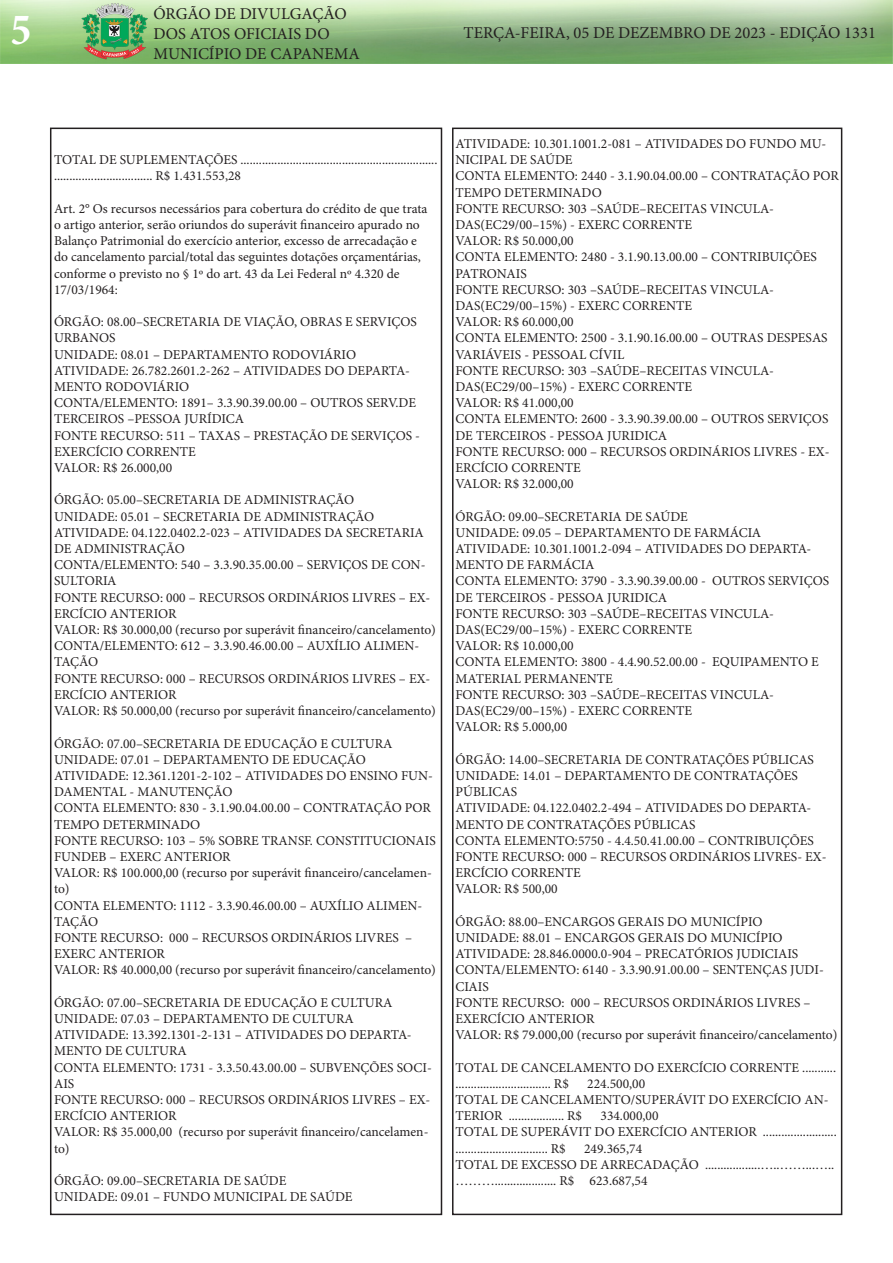
<style>
.page{position:relative;width:893px;height:1263px;background:#fff}
.page>*{position:absolute;margin:0;border:0;box-sizing:border-box;transform-origin:0 0}
.t1{font:700 condensed 45px "Minion Pro";color:#fff}
.t2{font:16.5px/19.8px "Minion Pro";color:#231f20}
.t3{font:13.5px/16.2px "Minion Pro";color:#231f20}
</style>
<div class="page">
<div style="left:50px;top:128px;width:392px;height:1087px;border:2px solid #231f20"></div>
<img style="left:0;top:0;width:893px;height:64px">
<div style="left:452px;top:128px;width:390px;height:1087px;border:2px solid #231f20"></div>
<h1 class="t1" style="left:11px;top:-1px;width:22px">5</h1>
<p class="t2" style="left:153px;top:4px;width:208px">ÓRGÃO DE DIVULGAÇÃO<br>DOS ATOS OFICIAIS DO<br>MUNICÍPIO DE CAPANEMA</p>
<p class="t2" style="left:463px;top:23px;width:414px">TERÇA-FEIRA, 05 DE DEZEMBRO DE 2023 - EDIÇÃO 1331</p>
<p class="t3" style="left:54px;top:152px;width:385px">TOTAL DE SUPLEMENTAÇÕES ................................................................ ................................ R$ 1.431.553,28</p>
<p class="t3" style="left:54px;top:200px;width:375px">Art. 2° Os recursos necessários para cobertura do crédito de que trata o artigo anterior, serão oriundos do superávit financeiro apurado no Balanço Patrimonial do exercício anterior, excesso de arrecadação e do cancelamento parcial/total das seguintes dotações orçamentárias, conforme o previsto no § 1º do art. 43 da Lei Federal nº 4.320 de 17/03/1964:</p>
<p class="t3" style="left:54px;top:314px;width:364px">ÓRGÃO: 08.00–SECRETARIA DE VIAÇÃO, OBRAS E SERVIÇOS<br>URBANOS</p>
<p class="t3" style="left:54px;top:346px;width:304px">UNIDADE: 08.01 – DEPARTAMENTO RODOVIÁRIO</p>
<p class="t3" style="left:54px;top:362px;width:357px">ATIVIDADE: 26.782.2601.2-262 – ATIVIDADES DO DEPARTA-<br>MENTO RODOVIÁRIO</p>
<p class="t3" style="left:54px;top:395px;width:364px">CONTA/ELEMENTO: 1891– 3.3.90.39.00.00 – OUTROS SERV.DE<br>TERCEIROS –PESSOA JURÍDICA</p>
<p class="t3" style="left:54px;top:427px;width:368px">FONTE RECURSO: 511 – TAXAS – PRESTAÇÃO DE SERVIÇOS -<br>EXERCÍCIO CORRENTE</p>
<p class="t3" style="left:54px;top:460px;width:120px">VALOR: R$ 26.000,00</p>
<p class="t3" style="left:54px;top:492px;width:302px">ÓRGÃO: 05.00–SECRETARIA DE ADMINISTRAÇÃO</p>
<p class="t3" style="left:54px;top:508px;width:322px">UNIDADE: 05.01 – SECRETARIA DE ADMINISTRAÇÃO</p>
<p class="t3" style="left:54px;top:524px;width:371px">ATIVIDADE: 04.122.0402.2-023 – ATIVIDADES DA SECRETARIA<br>DE ADMINISTRAÇÃO</p>
<p class="t3" style="left:54px;top:557px;width:373px">CONTA/ELEMENTO: 540 – 3.3.90.35.00.00 – SERVIÇOS DE CON-<br>SULTORIA</p>
<p class="t3" style="left:54px;top:589px;width:378px">FONTE RECURSO: 000 – RECURSOS ORDINÁRIOS LIVRES – EX-<br>ERCÍCIO ANTERIOR</p>
<p class="t3" style="left:54px;top:622px;width:383px">VALOR: R$ 30.000,00 (recurso por superávit financeiro/cancelamento)</p>
<p class="t3" style="left:54px;top:638px;width:367px">CONTA/ELEMENTO: 612 – 3.3.90.46.00.00 – AUXÍLIO ALIMEN-<br>TAÇÃO</p>
<p class="t3" style="left:54px;top:670px;width:378px">FONTE RECURSO: 000 – RECURSOS ORDINÁRIOS LIVRES – EX-<br>ERCÍCIO ANTERIOR</p>
<p class="t3" style="left:54px;top:703px;width:383px">VALOR: R$ 50.000,00 (recurso por superávit financeiro/cancelamento)</p>
<p class="t3" style="left:54px;top:735px;width:340px">ÓRGÃO: 07.00–SECRETARIA DE EDUCAÇÃO E CULTURA</p>
<p class="t3" style="left:54px;top:751px;width:313px">UNIDADE: 07.01 – DEPARTAMENTO DE EDUCAÇÃO</p>
<p class="t3" style="left:54px;top:767px;width:381px">ATIVIDADE: 12.361.1201-2-102 – ATIVIDADES DO ENSINO FUN-<br>DAMENTAL - MANUTENÇÃO</p>
<p class="t3" style="left:54px;top:800px;width:378px">CONTA ELEMENTO: 830 - 3.1.90.04.00.00 – CONTRATAÇÃO POR<br>TEMPO DETERMINADO</p>
<p class="t3" style="left:54px;top:832px;width:383px">FONTE RECURSO: 103 – 5% SOBRE TRANSF. CONSTITUCIONAIS<br>FUNDEB – EXERC ANTERIOR</p>
<p class="t3" style="left:54px;top:865px;width:379px">VALOR: R$ 100.000,00 (recurso por superávit financeiro/cancelamen&shy;to)</p>
<p class="t3" style="left:54px;top:897px;width:370px">CONTA ELEMENTO: 1112 - 3.3.90.46.00.00 – AUXÍLIO ALIMEN-<br>TAÇÃO</p>
<p class="t3" style="left:54px;top:929px;width:360px">FONTE RECURSO: 000 – RECURSOS ORDINÁRIOS LIVRES –<br>EXERC ANTERIOR</p>
<p class="t3" style="left:54px;top:962px;width:383px">VALOR: R$ 40.000,00 (recurso por superávit financeiro/cancelamento)</p>
<p class="t3" style="left:54px;top:994px;width:340px">ÓRGÃO: 07.00–SECRETARIA DE EDUCAÇÃO E CULTURA</p>
<p class="t3" style="left:54px;top:1010px;width:301px">UNIDADE: 07.03 – DEPARTAMENTO DE CULTURA</p>
<p class="t3" style="left:54px;top:1027px;width:359px">ATIVIDADE: 13.392.1301-2-131 – ATIVIDADES DO DEPARTA-<br>MENTO DE CULTURA</p>
<p class="t3" style="left:54px;top:1059px;width:379px">CONTA ELEMENTO: 1731 - 3.3.50.43.00.00 – SUBVENÇÕES SOCI-<br>AIS</p>
<p class="t3" style="left:54px;top:1091px;width:378px">FONTE RECURSO: 000 – RECURSOS ORDINÁRIOS LIVRES – EX-<br>ERCÍCIO ANTERIOR</p>
<p class="t3" style="left:54px;top:1124px;width:376px">VALOR: R$ 35.000,00 (recurso por superávit financeiro/cancelamen&shy;to)</p>
<p class="t3" style="left:54px;top:1172px;width:234px">ÓRGÃO: 09.00–SECRETARIA DE SAÚDE</p>
<p class="t3" style="left:54px;top:1189px;width:300px">UNIDADE: 09.01 – FUNDO MUNICIPAL DE SAÚDE</p>
<p class="t3" style="left:455px;top:136px;width:372px">ATIVIDADE: 10.301.1001.2-081 – ATIVIDADES DO FUNDO MU-<br>NICIPAL DE SAÚDE</p>
<p class="t3" style="left:455px;top:168px;width:385px">CONTA ELEMENTO: 2440 - 3.1.90.04.00.00 – CONTRATAÇÃO POR<br>TEMPO DETERMINADO</p>
<p class="t3" style="left:455px;top:200px;width:320px">FONTE RECURSO: 303 –SAÚDE–RECEITAS VINCULA-<br>DAS(EC29/00–15%) - EXERC CORRENTE</p>
<p class="t3" style="left:455px;top:233px;width:120px">VALOR: R$ 50.000,00</p>
<p class="t3" style="left:455px;top:249px;width:363px">CONTA ELEMENTO: 2480 - 3.1.90.13.00.00 – CONTRIBUIÇÕES<br>PATRONAIS</p>
<p class="t3" style="left:455px;top:281px;width:320px">FONTE RECURSO: 303 –SAÚDE–RECEITAS VINCULA-<br>DAS(EC29/00–15%) - EXERC CORRENTE</p>
<p class="t3" style="left:455px;top:314px;width:120px">VALOR: R$ 60.000,00</p>
<p class="t3" style="left:455px;top:330px;width:374px">CONTA ELEMENTO: 2500 - 3.1.90.16.00.00 – OUTRAS DESPESAS<br>VARIÁVEIS - PESSOAL CÍVIL</p>
<p class="t3" style="left:455px;top:362px;width:320px">FONTE RECURSO: 303 –SAÚDE–RECEITAS VINCULA-<br>DAS(EC29/00–15%) - EXERC CORRENTE</p>
<p class="t3" style="left:455px;top:395px;width:120px">VALOR: R$ 41.000,00</p>
<p class="t3" style="left:455px;top:411px;width:374px">CONTA ELEMENTO: 2600 - 3.3.90.39.00.00 – OUTROS SERVIÇOS<br>DE TERCEIROS - PESSOA JURIDICA</p>
<p class="t3" style="left:455px;top:443px;width:376px">FONTE RECURSO: 000 – RECURSOS ORDINÁRIOS LIVRES - EX-<br>ERCÍCIO CORRENTE</p>
<p class="t3" style="left:455px;top:476px;width:120px">VALOR: R$ 32.000,00</p>
<p class="t3" style="left:455px;top:508px;width:234px">ÓRGÃO: 09.00–SECRETARIA DE SAÚDE</p>
<p class="t3" style="left:455px;top:524px;width:307px">UNIDADE: 09.05 – DEPARTAMENTO DE FARMÁCIA</p>
<p class="t3" style="left:455px;top:541px;width:357px">ATIVIDADE: 10.301.1001.2-094 – ATIVIDADES DO DEPARTA-<br>MENTO DE FARMÁCIA</p>
<p class="t3" style="left:455px;top:573px;width:375px">CONTA ELEMENTO: 3790 - 3.3.90.39.00.00 - OUTROS SERVIÇOS<br>DE TERCEIROS - PESSOA JURIDICA</p>
<p class="t3" style="left:455px;top:605px;width:320px">FONTE RECURSO: 303 –SAÚDE–RECEITAS VINCULA-<br>DAS(EC29/00–15%) - EXERC CORRENTE</p>
<p class="t3" style="left:455px;top:638px;width:120px">VALOR: R$ 10.000,00</p>
<p class="t3" style="left:455px;top:654px;width:365px">CONTA ELEMENTO: 3800 - 4.4.90.52.00.00 - EQUIPAMENTO E<br>MATERIAL PERMANENTE</p>
<p class="t3" style="left:455px;top:686px;width:320px">FONTE RECURSO: 303 –SAÚDE–RECEITAS VINCULA-<br>DAS(EC29/00–15%) - EXERC CORRENTE</p>
<p class="t3" style="left:455px;top:719px;width:113px">VALOR: R$ 5.000,00</p>
<p class="t3" style="left:455px;top:751px;width:360px">ÓRGÃO: 14.00–SECRETARIA DE CONTRATAÇÕES PÚBLICAS</p>
<p class="t3" style="left:455px;top:767px;width:344px">UNIDADE: 14.01 – DEPARTAMENTO DE CONTRATAÇÕES<br>PÚBLICAS</p>
<p class="t3" style="left:455px;top:800px;width:357px">ATIVIDADE: 04.122.0402.2-494 – ATIVIDADES DO DEPARTA-<br>MENTO DE CONTRATAÇÕES PÚBLICAS</p>
<p class="t3" style="left:455px;top:832px;width:360px">CONTA ELEMENTO:5750 - 4.4.50.41.00.00 – CONTRIBUIÇÕES</p>
<p class="t3" style="left:455px;top:848px;width:373px">FONTE RECURSO: 000 – RECURSOS ORDINÁRIOS LIVRES- EX-<br>ERCÍCIO CORRENTE</p>
<p class="t3" style="left:455px;top:881px;width:104px">VALOR: R$ 500,00</p>
<p class="t3" style="left:455px;top:913px;width:309px">ÓRGÃO: 88.00–ENCARGOS GERAIS DO MUNICÍPIO</p>
<p class="t3" style="left:455px;top:929px;width:329px">UNIDADE: 88.01 – ENCARGOS GERAIS DO MUNICÍPIO</p>
<p class="t3" style="left:455px;top:946px;width:344px">ATIVIDADE: 28.846.0000.0-904 – PRECATÓRIOS JUDICIAIS</p>
<p class="t3" style="left:455px;top:962px;width:370px">CONTA/ELEMENTO: 6140 - 3.3.90.91.00.00 – SENTENÇAS JUDI-<br>CIAIS</p>
<p class="t3" style="left:455px;top:994px;width:356px">FONTE RECURSO: 000 – RECURSOS ORDINÁRIOS LIVRES –<br>EXERCÍCIO ANTERIOR</p>
<p class="t3" style="left:455px;top:1027px;width:383px">VALOR: R$ 79.000,00 (recurso por superávit financeiro/cancelamento)</p>
<p class="t3" style="left:455px;top:1059px;width:382px">TOTAL DE CANCELAMENTO DO EXERCÍCIO CORRENTE ........... ............................... R$</p>
<p class="t3" style="left:587px;top:1075px;width:59px">224.500,00</p>
<p class="t3" style="left:455px;top:1091px;width:375px">TOTAL DE CANCELAMENTO/SUPERÁVIT DO EXERCÍCIO AN-<br>TERIOR .................. R$</p>
<p class="t3" style="left:600px;top:1108px;width:59px">334.000,00</p>
<p class="t3" style="left:455px;top:1124px;width:383px">TOTAL DE SUPERÁVIT DO EXERCÍCIO ANTERIOR ........................ .............................. R$</p>
<p class="t3" style="left:584px;top:1140px;width:59px">249.365,74</p>
<p class="t3" style="left:455px;top:1156px;width:380px">TOTAL DE EXCESSO DE ARRECADAÇÃO ..................…..……...….. ……….................... R$ 623.687,54</p>
</div>
